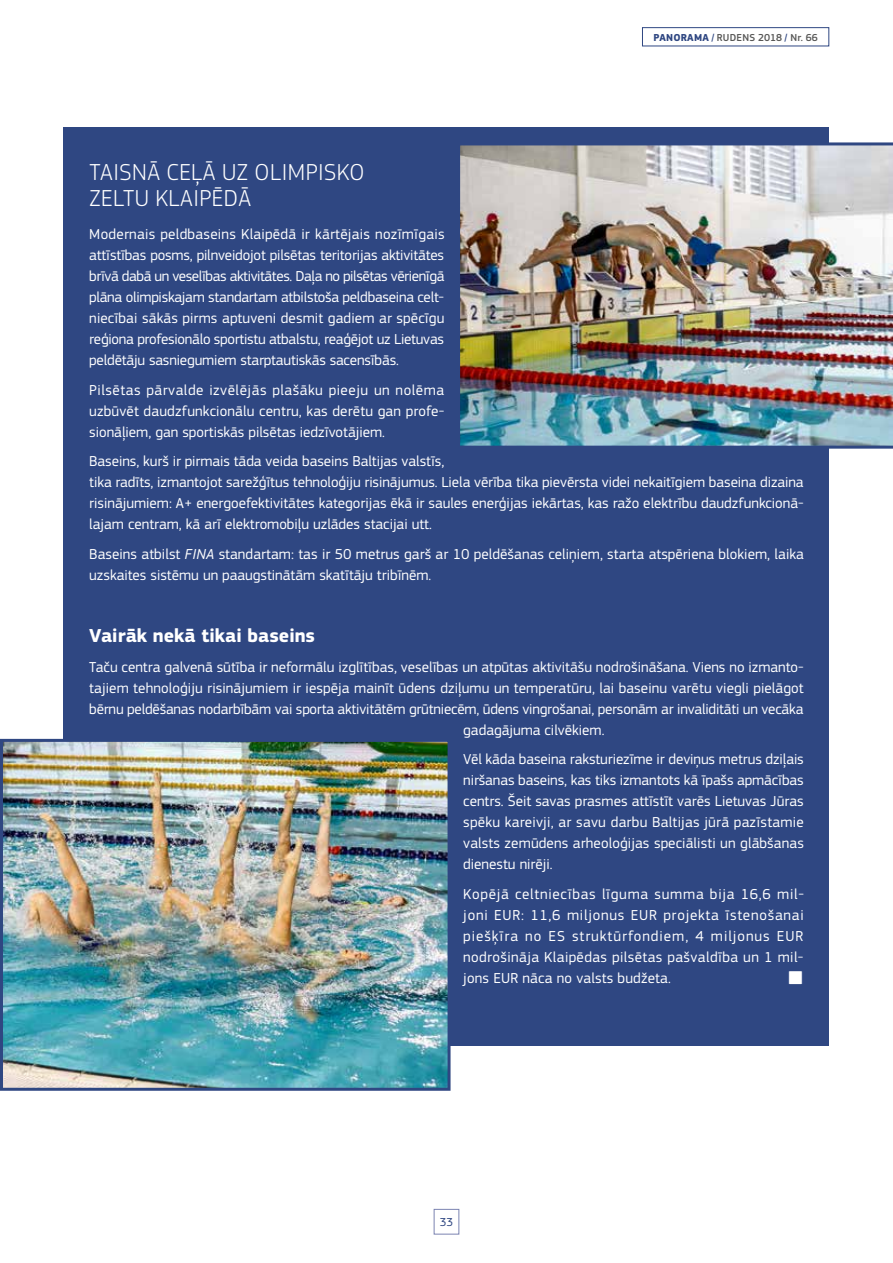
<style>
.page{position:relative;width:893px;height:1263px;background:#fff}
.page>*{position:absolute;margin:0;border:0;box-sizing:border-box;transform-origin:0 0}
.t1{font:300 24px/25.5px "EC Square Sans Pro";letter-spacing:.02em;color:#fff}
.t2{font:700 19.5px "EC Square Sans Pro";color:#fff}
.t3{font:15px/21px "EC Square Sans Pro";color:#fff;text-align:justify}
.t4{font:12px "EC Square Sans Pro";color:#2f4782}
.t5{font:500 10.5px "EC Square Sans Pro";letter-spacing:.01em;color:#575756}
.s1{font-weight:700;color:#2f4782}
.s2{color:#2f4782}
.s3{font-style:italic}
</style>
<div class="page">
<div style="left:64px;top:128px;width:765px;height:918px;background:#2f4782"></div>
<img style="left:460px;top:142px;width:433px;height:307px">
<img style="left:4px;top:743px;width:443px;height:344px">
<div style="left:0;top:739px;width:451px;height:352px;border:3px solid #2f4782"></div>
<div style="left:642px;top:27px;width:187px;height:19px;border:1px solid #2f4782"></div>
<div style="left:434px;top:1209px;width:25px;height:25px;border:1px solid #7b84b1"></div>
<p class="t5" style="left:654px;top:31px;width:166px"><span class="s1">PANORAMA</span> <span class="s2">/</span> RUDENS 2018 <span class="s2">/</span> Nr. 66</p>
<h1 class="t1" style="left:90px;top:159px;width:276px">TAISNĀ CEĻĀ UZ OLIMPISKO<br>ZELTU KLAIPĒDĀ</h1>
<p class="t3" style="left:89px;top:224px;width:357px">Modernais peldbaseins Klaipēdā ir kārtējais nozīmīgais attīstības posms, pilnveidojot pilsētas teritorijas aktivitātes brīvā dabā un veselības aktivitātes. Daļa no pilsētas vērienīgā plāna olimpiskajam standartam atbilstoša peldbaseina celt&shy;niecībai sākās pirms aptuveni desmit gadiem ar spēcīgu reģiona profesionālo sportistu atbalstu, reaģējot uz Lietuvas peldētāju sasniegumiem starptautiskās sacensībās.</p>
<p class="t3" style="left:89px;top:379px;width:356px">Pilsētas pārvalde izvēlējās plašāku pieeju un nolēma uzbūvēt daudzfunkcionālu centru, kas derētu gan profe&shy;sionāļiem, gan sportiskās pilsētas iedzīvotājiem.</p>
<p class="t3" style="left:89px;top:451px;width:716px;text-align:left">Baseins, kurš ir pirmais tāda veida baseins Baltijas valstīs,<br>tika radīts, izmantojot sarežģītus tehnoloģiju risinājumus. Liela vērība tika pievērsta videi nekaitīgiem baseina dizaina risinājumiem: A+ energoefektivitātes kategorijas ēkā ir saules enerģijas iekārtas, kas ražo elektrību daudzfunkcionā&shy;lajam centram, kā arī elektromobiļu uzlādes stacijai utt.</p>
<p class="t3" style="left:89px;top:543px;width:716px">Baseins atbilst <span class="s3">FINA</span> standartam: tas ir 50 metrus garš ar 10 peldēšanas celiņiem, starta atspēriena blokiem, laika uzskaites sistēmu un paaugstinātām skatītāju tribīnēm.</p>
<h2 class="t2" style="left:89px;top:624px;width:227px">Vairāk nekā tikai baseins</h2>
<p class="t3" style="left:89px;top:656px;width:716px">Taču centra galvenā sūtība ir neformālu izglītības, veselības un atpūtas aktivitāšu nodrošināšana. Viens no izmanto-</p>
<p class="t3" style="left:89px;top:677px;width:716px">tajiem tehnoloģiju risinājumiem ir iespēja mainīt ūdens dziļumu un temperatūru, lai baseinu varētu viegli pielāgot</p>
<p class="t3" style="left:89px;top:698px;width:716px">bērnu peldēšanas nodarbībām vai sporta aktivitātēm grūtniecēm, ūdens vingrošanai, personām ar invaliditāti un vecāka</p>
<p class="t3" style="left:463px;top:719px;width:143px">gadagājuma cilvēkiem.</p>
<p class="t3" style="left:463px;top:749px;width:342px">Vēl kāda baseina raksturiezīme ir deviņus metrus dziļais niršanas baseins, kas tiks izmantots kā īpašs apmācības centrs. Šeit savas prasmes attīstīt varēs Lietuvas Jūras spēku kareivji, ar savu darbu Baltijas jūrā pazīstamie valsts zemūdens arheoloģijas speciālisti un glābšanas dienestu nirēji.</p>
<p class="t3" style="left:463px;top:883px;width:342px">Kopējā celtniecības līguma summa bija 16,6 mil&shy;joni EUR: 11,6 miljonus EUR projekta īstenošanai piešķīra no ES struktūrfondiem, 4 miljonus EUR nodrošināja Klaipēdas pilsētas pašvaldība un 1 mil&shy;jons EUR nāca no valsts budžeta.</p>
<p class="t4" style="left:440px;top:1215px;width:15px">33</p>
</div>
